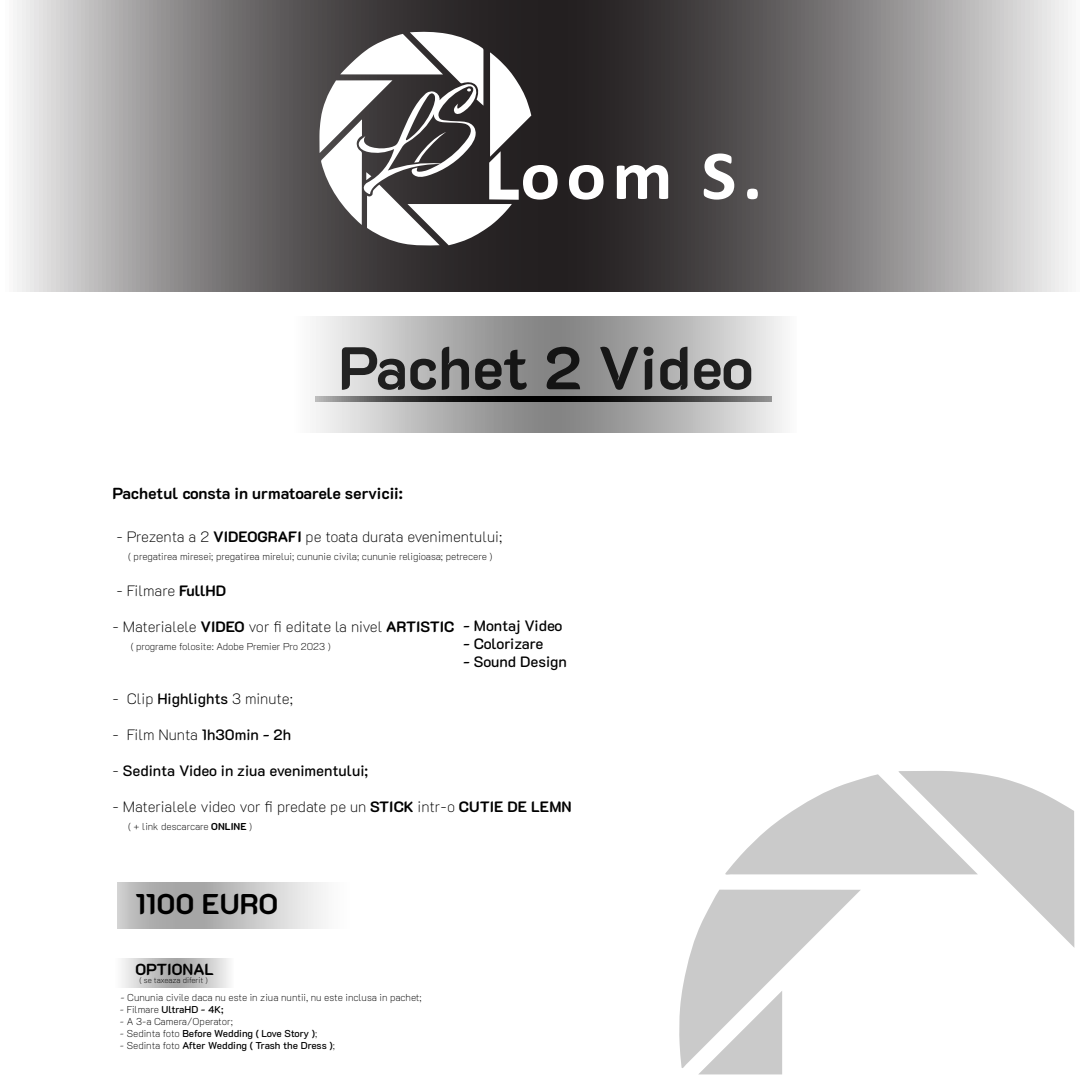
<style>
.page{position:relative;width:1080px;height:1080px;background:#fff}
.page>*{position:absolute;margin:0;border:0;box-sizing:border-box;transform-origin:0 0}
.t1{font:700 70.5px "Calibri";color:#fff;scale:1.05 1}
.t2{font:700 60px "K2 D";letter-spacing:-.01em;color:#000}
.t3{font:700 28.6px "K2 D";color:#000}
.t4{font:700 16px "K2 D";color:#000}
.t5{font:100 15px "K2 D";color:#000}
.t6{font:500 15px "K2 D";color:#000}
.t7{font:500 15px "K2 D";letter-spacing:-.025em;color:#000}
.t8{font:100 10px "K2 D";color:#000}
.t9{font:500 10px "K2 D";color:#000}
.t10{font:100 8px "K2 D";letter-spacing:-.015em;color:#000}
.s1{font-weight:700}
.s2{font-weight:500}
.s3{font-weight:100}
</style>
<div class="page">
<svg style="left:17px;top:0;width:1051px;height:292px"></svg>
<svg style="left:679px;top:771px;width:395px;height:303px"></svg>
<svg style="left:319px;top:31px;width:212px;height:215px"></svg>
<svg style="left:122px;top:958px;width:107px;height:30px"></svg>
<svg style="left:315px;top:317px;width:469px;height:116px"></svg>
<svg style="left:315px;top:397px;width:457px;height:4px"></svg>
<svg style="left:117px;top:882px;width:206px;height:46px"></svg>
<h1 class="t1" style="left:520px;top:126px;width:232px">oom S.</h1>
<h2 class="t2" style="left:338px;top:333px;width:417px">Pachet 2 Video</h2>
<h3 class="t4" style="left:113px;top:484px;width:292px">Pachetul consta in urmatoarele servicii:</h3>
<h3 class="t5" style="left:116px;top:524px;width:387px">- Prezenta a 2 <span class="s1">VIDEOGRAFI</span> pe toata durata evenimentului;</h3>
<p class="t8" style="left:128px;top:548px;width:366px">( pregatirea miresei; pregatirea mirelui; cununie civila; cununie religioasa; petrecere )</p>
<h3 class="t5" style="left:116px;top:578px;width:111px">- Filmare <span class="s1">FullHD</span></h3>
<h3 class="t5" style="left:113px;top:614px;width:343px">- Materialele <span class="s1">VIDEO</span> vor fi editate la nivel <span class="s1">ARTISTIC</span></h3>
<p class="t8" style="left:131px;top:638px;width:201px">( programe folosite: Adobe Premier Pro 2023 )</p>
<h3 class="t6" style="left:463px;top:617px;width:101px">- Montaj Video</h3>
<h3 class="t7" style="left:463px;top:635px;width:82px">- Colorizare</h3>
<h3 class="t6" style="left:463px;top:653px;width:105px">- Sound Design</h3>
<h3 class="t5" style="left:113px;top:686px;width:182px">- Clip <span class="s2">Highlights</span> 3 minute;</h3>
<h3 class="t5" style="left:113px;top:722px;width:180px">- Film Nunta <span class="s2">1h30min - 2h</span></h3>
<h3 class="t6" style="left:113px;top:762px;width:257px"><span class="s3">-</span> Sedinta Video in ziua evenimentului;</h3>
<h3 class="t5" style="left:113px;top:794px;width:461px">- Materialele video vor fi predate pe un <span class="s1">STICK</span> intr-o <span class="s1">CUTIE DE LEMN</span></h3>
<p class="t8" style="left:128px;top:818px;width:126px">( + link descarcare <span class="s1">ONLINE</span> )</p>
<h3 class="t3" style="left:135px;top:888px;width:144px">1100 EURO</h3>
<h3 class="t4" style="left:135px;top:960px;width:80px">OPTIONAL</h3>
<p class="t10" style="left:139px;top:974px;width:70px">( se taxeaza diferit )</p>
<p class="t8" style="left:120px;top:989px;width:303px">- Cununia civile daca nu este in ziua nuntii, nu este inclusa in pachet;</p>
<p class="t9" style="left:120px;top:1004px;width:105px"><span class="s3">- Filmare</span> UltraHD - 4K;</p>
<p class="t8" style="left:120px;top:1013px;width:115px">- A 3-a Camera/Operator;</p>
<p class="t9" style="left:120px;top:1028px;width:199px"><span class="s3">- Sedinta foto</span> Before Wedding ( Love Story )<span class="s3">;</span></p>
<p class="t9" style="left:120px;top:1040px;width:216px"><span class="s3">- Sedinta foto</span> After Wedding ( Trash the Dress )<span class="s3">;</span></p>
</div>
